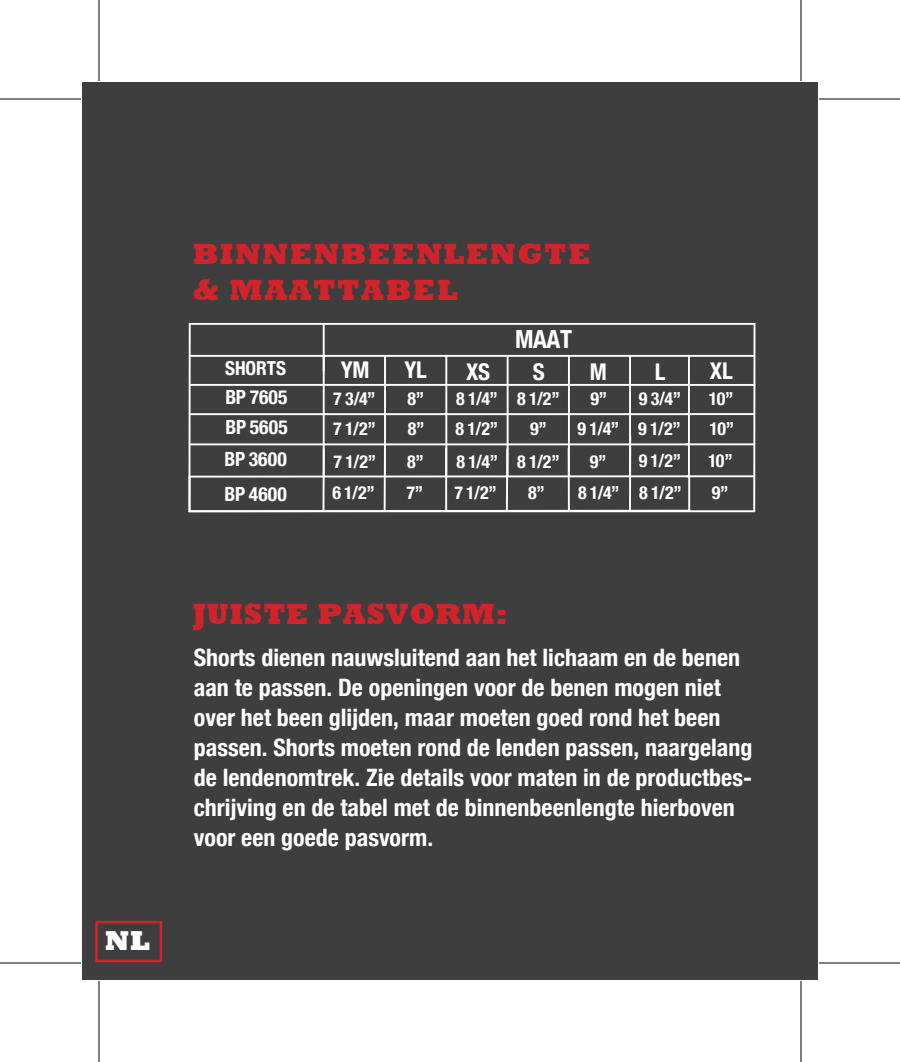
<style>
.page{position:relative;width:900px;height:1062px;background:#fff}
.page>*{position:absolute;margin:0;border:0;box-sizing:border-box;transform-origin:0 0}
.t1{font:800 30px/36px "Rockwell";letter-spacing:.055em;color:#d1232a}
.t2{font:800 30px "Rockwell";letter-spacing:.02em;color:#d1232a}
.t3{font:800 28.2px "Rockwell";color:#fff}
.t4{font:700 condensed 24.9px "Helvetica Neue";color:#fff}
.t5{font:700 condensed 24px/30px "Helvetica Neue";color:#fff}
.t6{font:700 condensed 23.1px "Helvetica Neue";letter-spacing:-.005em;color:#fff}
.t7{font:700 condensed 19.5px "Helvetica Neue";letter-spacing:.01em;color:#fff}
.t8{font:700 condensed 19.2px "Helvetica Neue";letter-spacing:-.005em;color:#fff}
.t9{font:700 condensed 18px/32.4px "Helvetica Neue";color:#fff}
</style>
<div class="page">
<div style="left:82px;top:82px;width:736px;height:898px;background:#3e3e3f"></div>
<div style="left:95px;top:921px;width:67px;height:41px;border:3px solid #d1232a"></div>
<hr style="left:190px;top:413px;width:500px;height:2px;background:#fff">
<hr style="left:190px;top:384px;width:500px;height:2px;background:#fff">
<hr style="left:190px;top:443px;width:500px;height:2px;background:#fff">
<hr style="left:323px;top:356px;width:2px;height:121px;background:#fff">
<hr style="left:445px;top:356px;width:2px;height:121px;background:#fff">
<hr style="left:384px;top:356px;width:2px;height:121px;background:#fff">
<hr style="left:507px;top:356px;width:2px;height:121px;background:#fff">
<hr style="left:568px;top:356px;width:2px;height:121px;background:#fff">
<div style="left:188px;top:323px;width:567px;height:189px;border:2px solid #fff"></div>
<hr style="left:323px;top:448px;width:2px;height:62px;background:#fff">
<hr style="left:445px;top:448px;width:2px;height:62px;background:#fff">
<hr style="left:384px;top:445px;width:2px;height:66px;background:#fff">
<hr style="left:506px;top:448px;width:2px;height:63px;background:#fff">
<hr style="left:568px;top:448px;width:2px;height:63px;background:#fff">
<div style="left:189px;top:475px;width:501px;height:37px;border:2px solid #fff"></div>
<hr style="left:629px;top:356px;width:2px;height:121px;background:#fff">
<hr style="left:629px;top:436px;width:2px;height:74px;background:#fff">
<hr style="left:688px;top:356px;width:2px;height:121px;background:#fff">
<hr style="left:686px;top:475px;width:69px;height:2px;background:#fff">
<hr style="left:686px;top:443px;width:69px;height:2px;background:#fff">
<hr style="left:686px;top:413px;width:69px;height:2px;background:#fff">
<hr style="left:687px;top:384px;width:68px;height:2px;background:#fff">
<hr style="left:189px;top:355px;width:565px;height:2px;background:#fff">
<hr style="left:323px;top:323px;width:2px;height:48px;background:#fff">
<hr style="left:0;top:98px;width:81px;height:2px;background:#000">
<hr style="left:819px;top:98px;width:81px;height:2px;background:#000">
<hr style="left:0;top:962px;width:81px;height:2px;background:#000">
<hr style="left:819px;top:962px;width:81px;height:2px;background:#000">
<hr style="left:98px;top:0;width:2px;height:81px;background:#000">
<hr style="left:98px;top:981px;width:2px;height:81px;background:#000">
<hr style="left:800px;top:0;width:2px;height:81px;background:#000">
<hr style="left:800px;top:981px;width:2px;height:81px;background:#000">
<p class="t3" style="left:105px;top:924px;width:46px">NL</p>
<p class="t1" style="left:193px;top:237px;width:400px">BINNENBEENLENGTE &amp; MAATTABEL</p>
<p class="t4" style="left:515px;top:324px;width:58px">MAAT</p>
<p class="t8" style="left:225px;top:357px;width:62px">SHORTS</p>
<p class="t7" style="left:225px;top:385px;width:64px">BP 7605</p>
<p class="t7" style="left:225px;top:415px;width:64px">BP 5605</p>
<p class="t6" style="left:341px;top:356px;width:30px">YM</p>
<p class="t6" style="left:404px;top:356px;width:24px">YL</p>
<p class="t6" style="left:466px;top:358px;width:25px">XS</p>
<p class="t6" style="left:533px;top:358px;width:13px">S</p>
<p class="t6" style="left:590px;top:358px;width:19px">M</p>
<p class="t6" style="left:655px;top:358px;width:12px">L</p>
<p class="t9" style="left:517px;top:384px;width:44px;line-height:29.4px;text-align:center">8 1/2”<br>9”</p>
<p class="t9" style="left:456px;top:383px;width:43px">8 1/4”</p>
<p class="t9" style="left:590px;top:383px;width:18px">9”</p>
<p class="t9" style="left:639px;top:383px;width:44px">9 3/4”</p>
<p class="t9" style="left:333px;top:383px;width:44px">7 3/4”</p>
<p class="t9" style="left:408px;top:383px;width:18px">8”</p>
<p class="t9" style="left:638px;top:412px;width:44px">9 1/2”</p>
<p class="t9" style="left:333px;top:412px;width:44px">7 1/2”</p>
<p class="t9" style="left:456px;top:412px;width:44px">8 1/2”</p>
<p class="t9" style="left:408px;top:412px;width:18px">8”</p>
<p class="t9" style="left:578px;top:412px;width:43px">9 1/4”</p>
<p class="t7" style="left:224px;top:447px;width:64px">BP 3600</p>
<p class="t9" style="left:334px;top:445px;width:44px">7 1/2”</p>
<p class="t9" style="left:457px;top:445px;width:43px">8 1/4”</p>
<p class="t9" style="left:407px;top:445px;width:18px">8”</p>
<p class="t9" style="left:517px;top:445px;width:44px">8 1/2”</p>
<p class="t9" style="left:590px;top:445px;width:18px">9”</p>
<p class="t9" style="left:639px;top:445px;width:44px">9 1/2”</p>
<p class="t6" style="left:710px;top:357px;width:24px">XL</p>
<p class="t9" style="left:709px;top:383px;width:26px">10”</p>
<p class="t9" style="left:708px;top:412px;width:28px">10”<br>10”</p>
<p class="t7" style="left:224px;top:482px;width:64px">BP 4600</p>
<p class="t9" style="left:332px;top:476px;width:44px">6 1/2”</p>
<p class="t9" style="left:407px;top:476px;width:18px">7”</p>
<p class="t9" style="left:454px;top:476px;width:44px">7 1/2”</p>
<p class="t9" style="left:528px;top:476px;width:18px">8”</p>
<p class="t9" style="left:578px;top:476px;width:105px">8 1/4” 8 1/2”</p>
<p class="t9" style="left:712px;top:476px;width:18px">9”</p>
<p class="t2" style="left:193px;top:597px;width:316px">JUISTE PASVORM:</p>
<p class="t5" style="left:194px;top:642px;width:560px">Shorts dienen nauwsluitend aan het lichaam en de benen aan te passen. De openingen voor de benen mogen niet over het been glijden, maar moeten goed rond het been passen. Shorts moeten rond de lenden passen, naargelang de lendenomtrek. Zie details voor maten in de productbes&shy;chrijving en de tabel met de binnenbeenlengte hierboven voor een goede pasvorm.</p>
</div>
